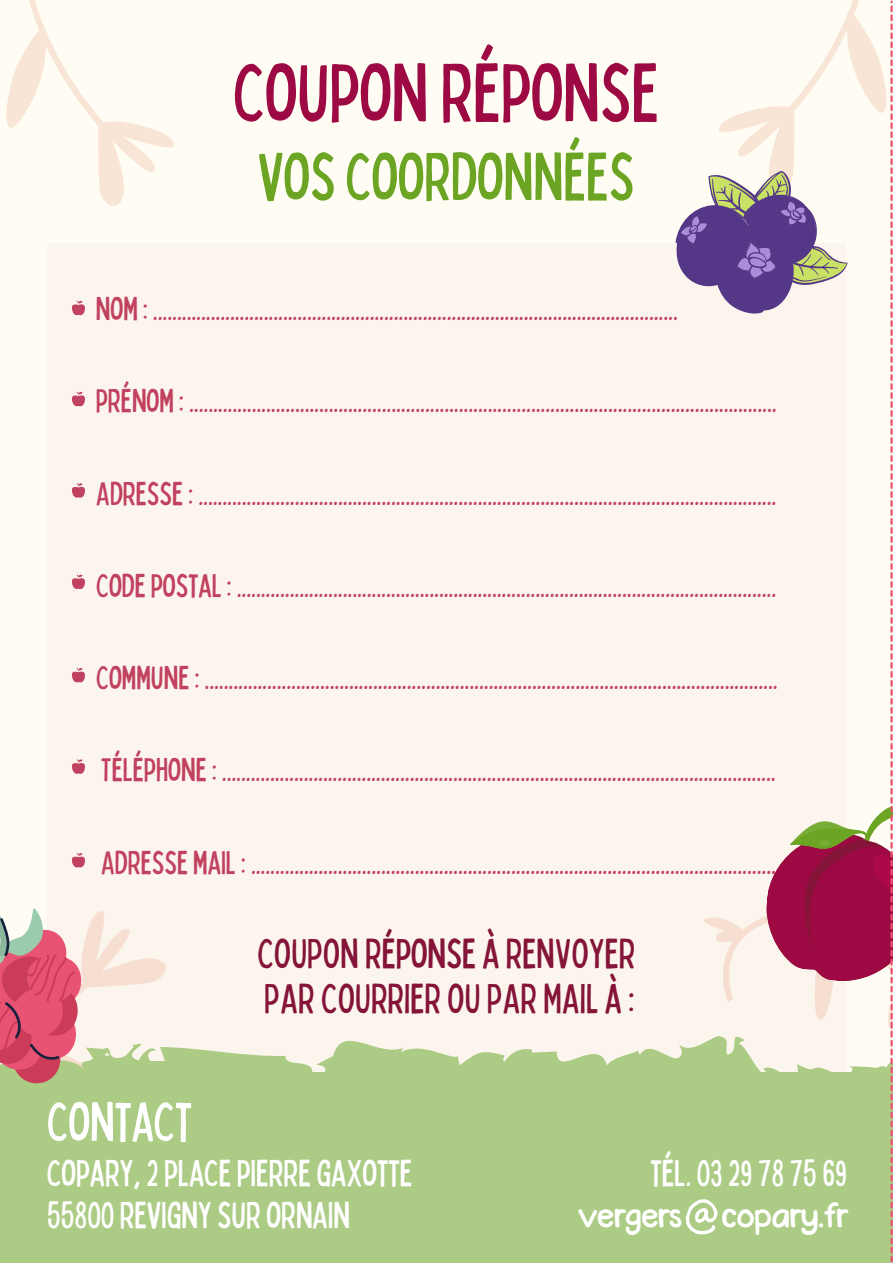
<style>
.page{position:relative;width:893px;height:1264px;background:#fff}
.page>*{position:absolute;margin:0;border:0;box-sizing:border-box;transform-origin:0 0}
.t1{font:condensed 82.5px "Bobby Jones";color:#9d0a43}
.t2{font:condensed 67.5px "Bobby Jones";color:#6ba523}
.t3{font:condensed 55.5px "Bobby Jones";color:#fff}
.t4{font:condensed 42px/45px "Bobby Jones";color:#841438}
.t5{font:condensed 37.5px/41.5px "Bobby Jones";color:#fff}
.t6{font:37.5px "Pink Chicken";color:#fff}
.t7{font:condensed 33px "Bobby Jones";color:#c14160}
.s1{font-family:"Crafty Girls";font-size:57.45px}
</style>
<div class="page">
<div style="left:0;top:0;width:892px;height:1262px;background:#fffcf3"></div>
<div style="left:47px;top:243px;width:798px;height:952px;background:#fcf5ed"></div>
<svg style="left:95px;top:1040px;width:577px;height:32px;fill:#accb85"></svg>
<div style="left:0;top:1072px;width:892px;height:190px;background:#accb85"></div>
<svg style="left:6px;top:0;width:168px;height:206px"></svg>
<svg style="left:72px;top:300px;width:13px;height:15px"></svg>
<svg style="left:72px;top:391px;width:13px;height:15px"></svg>
<svg style="left:72px;top:483px;width:13px;height:14px"></svg>
<svg style="left:72px;top:574px;width:13px;height:15px"></svg>
<svg style="left:72px;top:668px;width:13px;height:14px"></svg>
<svg style="left:72px;top:759px;width:13px;height:14px"></svg>
<svg style="left:72px;top:853px;width:13px;height:14px"></svg>
<svg style="left:0;top:908px;width:95px;height:176px"></svg>
<svg style="left:672px;top:0;width:220px;height:1262px"></svg>
<h1 class="t1" style="left:234px;top:39px;width:427px">COUPON RÉPONSE</h1>
<h2 class="t2" style="left:258px;top:133px;width:378px">VOSCOORDONNÉES</h2>
<p class="t7" style="left:96px;top:287px;width:583px">NOM : .............................................................................................................</p>
<p class="t7" style="left:96px;top:379px;width:682px">PRÉNOM : ..........................................................................................................................</p>
<p class="t7" style="left:96px;top:472px;width:682px">ADRESSE: ........................................................................................................................</p>
<p class="t7" style="left:96px;top:564px;width:681px">CODEPOSTAL: ................................................................................................................</p>
<p class="t7" style="left:96px;top:656px;width:683px">COMMUNE: .......................................................................................................................</p>
<p class="t7" style="left:101px;top:748px;width:676px">TÉLÉPHONE: ...................................................................................................................</p>
<p class="t7" style="left:101px;top:840px;width:676px">ADRESSE MAIL: .............................................................................................................</p>
<p class="t4" style="left:257px;top:929px;width:380px">COUPON RÉPONSE À RENVOYER<br>PARCOURRIER OUPAR MAIL À :</p>
<h3 class="t3" style="left:47px;top:1085px;width:146px">CONTACT</h3>
<p class="t5" style="left:47px;top:1150px;width:367px">COPARY,2PLACEPIERREGAXOTTE<br>55800REVIGNYSURORNAIN</p>
<p class="t5" style="left:650px;top:1150px;width:198px">TÉL.0329787569</p>
<p class="t6" style="left:578px;top:1190px;width:270px">vergers<span class="s1">@</span>copary.fr</p>
</div>
